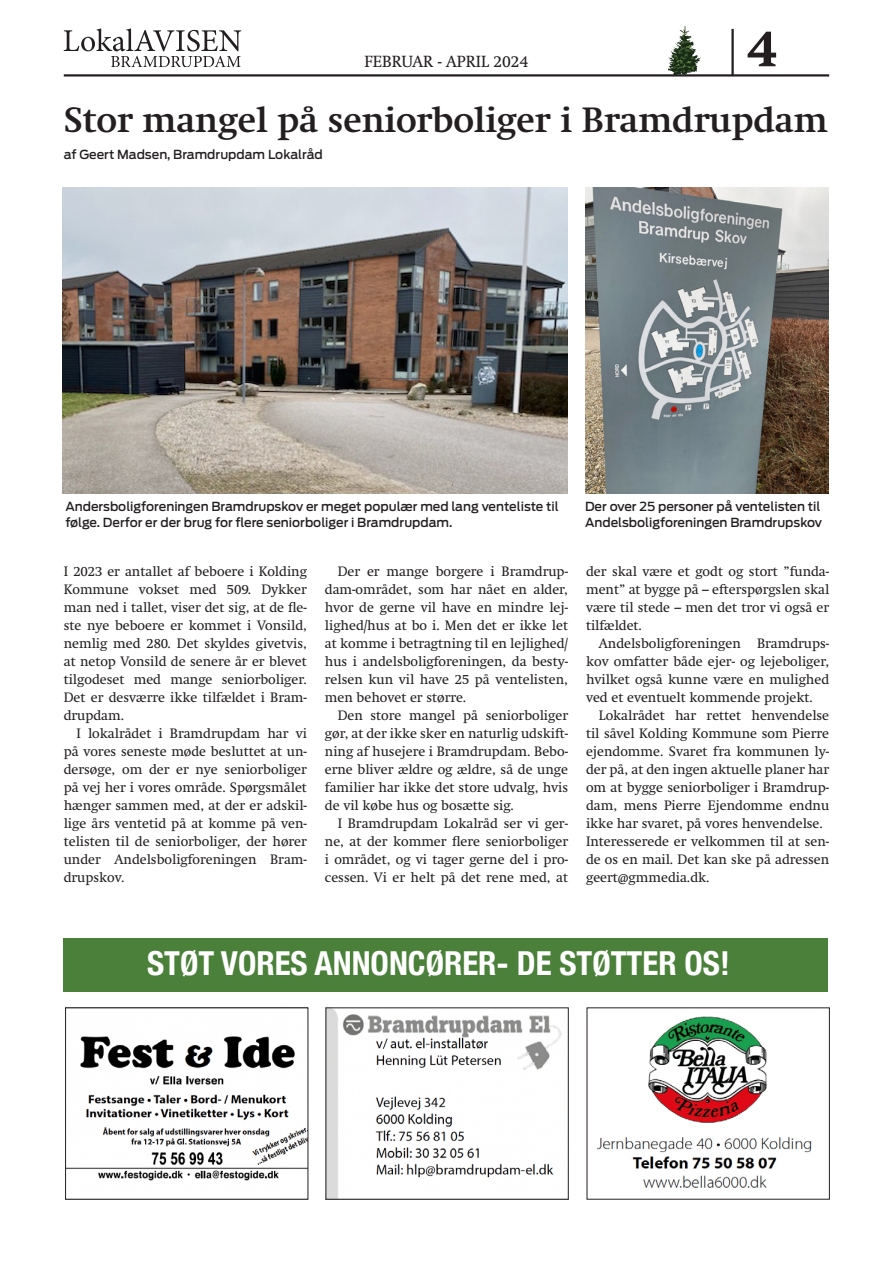
<style>
.page{position:relative;width:893px;height:1263px;background:#fff}
.page>*{position:absolute;margin:0;border:0;box-sizing:border-box;transform-origin:0 0}
.t1{font:700 52.5px "Swift Neue LT Pro";color:#231f20}
.t2{font:600 36px "Swift Neue LT Pro";letter-spacing:-.005em;color:#231f20}
.t3{font:700 condensed 33px "Helvetica Neue";color:#fff}
.t4{font:16.5px "Swift Neue LT Pro";color:#231f20}
.t5{font:13.95px/18px "Swift Neue LT Pro";color:#231f20;text-align:justify}
.t6{font:500 12.45px/15.5px "Antenna";color:#231f20}
</style>
<div class="page">
<hr style="left:64px;top:74px;width:765px;height:3px;background:#231f20">
<hr style="left:731px;top:29px;width:3px;height:47px;background:#231f20">
<svg style="left:64px;top:29px;width:177px;height:38px"></svg>
<img style="left:63px;top:187px;width:504px;height:306px">
<img style="left:585px;top:187px;width:243px;height:306px">
<svg style="left:668px;top:25px;width:33px;height:50px"></svg>
<img style="left:67px;top:1036px;width:239px;height:145px">
<img style="left:328px;top:1010px;width:234px;height:187px">
<div style="left:64px;top:938px;width:764px;height:53px;background:#4b803a"></div>
<img style="left:596px;top:1136px;width:216px;height:52px">
<img style="left:648px;top:1016px;width:119px;height:107px">
<h1 class="t1" style="left:747px;top:18px;width:31px">4</h1>
<h2 class="t2" style="left:64px;top:98px;width:765px">Stor mangel på seniorboliger i Bramdrupdam</h2>
<p class="t6" style="left:64px;top:146px;width:260px">af Geert Madsen, Bramdrupdam Lokalråd</p>
<p class="t4" style="left:365px;top:52px;width:165px">FEBRUAR - APRIL 2024</p>
<p class="t6" style="left:65px;top:499px;width:495px">Andersboligforeningen Bramdrupskov er meget populær med lang venteliste til følge. Derfor er der brug for flere seniorboliger i Bramdrupdam.</p>
<p class="t6" style="left:585px;top:499px;width:239px">Der over 25 personer på ventelisten til<br>Andelsboligforeningen Bramdrupskov</p>
<p class="t5" style="left:64px;top:562px;width:245px">I 2023 er antallet af beboere i Kolding Kommune vokset med 509. Dykker man ned i tallet, viser det sig, at de fle&shy;ste nye beboere er kommet i Vonsild, nemlig med 280. Det skyldes givetvis, at netop Vonsild de senere år er blevet tilgodeset med mange seniorboliger.<br>Det er desværre ikke tilfældet i Bram&shy;drupdam.</p>
<p class="t5" style="left:64px;top:724px;width:245px;text-indent:13px">I lokalrådet i Bramdrupdam har vi på vores seneste møde besluttet at un&shy;dersøge, om der er nye seniorboliger på vej her i vores område. Spørgsmålet hænger sammen med, at der er adskil&shy;lige års ventetid på at komme på ven&shy;telisten til de seniorboliger, der hører under Andelsboligforeningen Bram&shy;drupskov.</p>
<p class="t5" style="left:325px;top:562px;width:245px;text-indent:13px">Der er mange borgere i Bramdrup&shy;dam-området, som har nået en alder, hvor de gerne vil have en mindre lej&shy;lighed/hus at bo i. Men det er ikke let at komme i betragtning til en lejlighed/ hus i andelsboligforeningen, da besty&shy;relsen kun vil have 25 på ventelisten, men behovet er større.</p>
<p class="t5" style="left:325px;top:706px;width:245px;text-indent:13px">Den store mangel på seniorboliger gør, at der ikke sker en naturlig udskift&shy;ning af husejere i Bramdrupdam. Bebo&shy;erne bliver ældre og ældre, så de unge familier har ikke det store udvalg, hvis de vil købe hus og bosætte sig.</p>
<p class="t5" style="left:325px;top:814px;width:245px;text-indent:13px">I Bramdrupdam Lokalråd ser vi ger&shy;ne, at der kommer flere seniorboliger i området, og vi tager gerne del i pro&shy;cessen. Vi er helt på det rene med, at</p>
<p class="t5" style="left:586px;top:562px;width:245px">der skal være et godt og stort ”funda&shy;ment” at bygge på – efterspørgslen skal være til stede – men det tror vi også er tilfældet.</p>
<p class="t5" style="left:586px;top:634px;width:245px;text-indent:13px">Andelsboligforeningen Bramdrups&shy;kov omfatter både ejer- og lejeboliger, hvilket også kunne være en mulighed ved et eventuelt kommende projekt.</p>
<p class="t5" style="left:586px;top:706px;width:245px;text-align:left;text-indent:13px">Lokalrådet har rettet henvendelse til såvel Kolding Kommune som Pierre ejendomme. Svaret fra kommunen ly&shy;der på, at den ingen aktuelle planer har om at bygge seniorboliger i Bramdrup&shy;dam, mens Pierre Ejendomme endnu ikke har svaret, på vores henvendelse.<br>Interesserede er velkommen til at sen&shy;de os en mail. Det kan ske på adressen geert@gmmedia.dk.</p>
<h3 class="t3" style="left:147px;top:936px;width:584px">STØT VORES ANNONCØRER- DE STØTTER OS!</h3>
</div>
